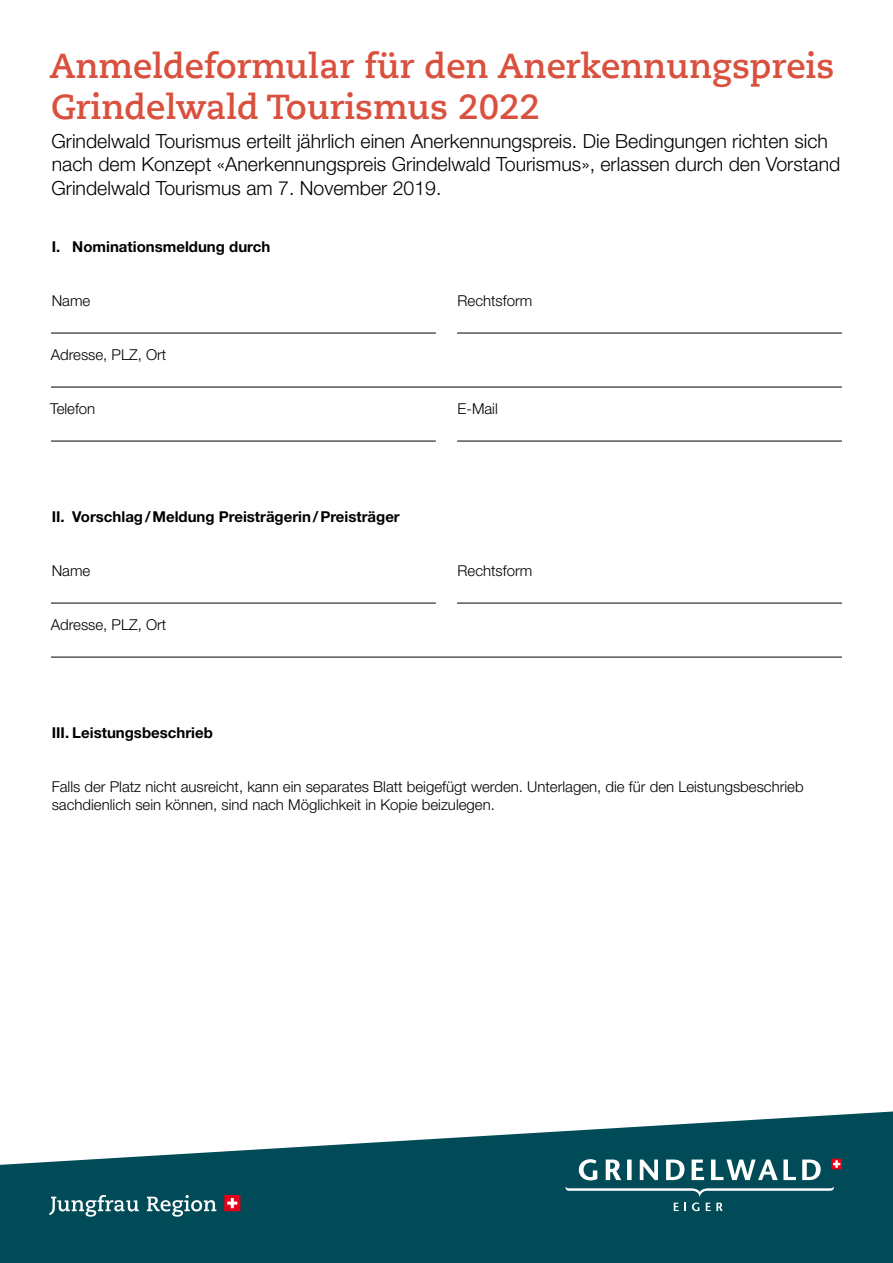
<style>
.page{position:relative;width:893px;height:1263px;background:#fff}
.page>*{position:absolute;margin:0;border:0;box-sizing:border-box;transform-origin:0 0}
.t1{font:700 34.5px/41.4px "Caecilia Com 75";color:#d9513e}
.t2{font:300 19.5px/23.4px "Helvetica Neue LT Std";color:#000}
.t3{font:300 15px/18px "Helvetica Neue LT Std";color:#000}
.t4{font:700 15px "Helvetica Neue LT Std";color:#000}
</style>
<div class="page">
<svg style="left:0;top:1111px;width:893px;height:152px;fill:#004b57"></svg>
<svg style="left:224px;top:1195px;width:16px;height:16px"></svg>
<svg style="left:49px;top:1195px;width:167px;height:22px;background:#407881"></svg>
<hr style="left:51px;top:333px;width:385px;height:1px;background:#000">
<hr style="left:51px;top:441px;width:385px;height:1px;background:#000">
<hr style="left:51px;top:387px;width:791px;height:1px;background:#000">
<hr style="left:457px;top:333px;width:385px;height:1px;background:#000">
<hr style="left:457px;top:441px;width:385px;height:1px;background:#000">
<hr style="left:51px;top:603px;width:385px;height:1px;background:#000">
<hr style="left:51px;top:657px;width:791px;height:1px;background:#000">
<hr style="left:457px;top:603px;width:385px;height:1px;background:#000">
<svg style="left:831px;top:1159px;width:11px;height:10px"></svg>
<svg style="left:579px;top:1159px;width:18px;height:21px"></svg>
<svg style="left:627px;top:1159px;width:5px;height:21px"></svg>
<svg style="left:640px;top:1159px;width:18px;height:21px"></svg>
<svg style="left:666px;top:1159px;width:18px;height:21px"></svg>
<svg style="left:692px;top:1159px;width:12px;height:21px"></svg>
<svg style="left:802px;top:1159px;width:19px;height:21px"></svg>
<svg style="left:606px;top:1159px;width:15px;height:21px"></svg>
<svg style="left:711px;top:1159px;width:85px;height:21px"></svg>
<svg style="left:565px;top:1186px;width:269px;height:25px;background:#1e606a"></svg>
<h1 class="t1" style="left:49px;top:44px;width:786px">Anmeldeformular für den Anerkennungspreis<br>Grindelwald Tourismus 2022</h1>
<h2 class="t2" style="left:51px;top:129px;width:790px">Grindelwald Tourismus erteilt jährlich einen Anerkennungspreis. Die Bedingungen richten sich nach dem Konzept «Anerkennungspreis Grindelwald Tourismus», erlassen durch den Vorstand<br>Grindelwald Tourismus am 7. November 2019.</h2>
<p class="t4" style="left:52px;top:237px;width:220px">I. Nominationsmeldung durch</p>
<p class="t3" style="left:52px;top:291px;width:40px">Name</p>
<p class="t3" style="left:458px;top:291px;width:76px">Rechtsform</p>
<p class="t3" style="left:51px;top:345px;width:117px">Adresse, PLZ, Ort</p>
<p class="t3" style="left:50px;top:399px;width:47px">Telefon</p>
<p class="t3" style="left:458px;top:399px;width:42px">E-Mail</p>
<p class="t4" style="left:52px;top:507px;width:349px">II. Vorschlag/Meldung Preisträgerin/Preisträger</p>
<p class="t3" style="left:52px;top:561px;width:40px">Name</p>
<p class="t3" style="left:458px;top:561px;width:76px">Rechtsform</p>
<p class="t3" style="left:51px;top:615px;width:117px">Adresse, PLZ, Ort</p>
<p class="t4" style="left:52px;top:723px;width:163px">III. Leistungsbeschrieb</p>
<p class="t3" style="left:52px;top:777px;width:753px">Falls der Platz nicht ausreicht, kann ein separates Blatt beigefügt werden. Unterlagen, die für den Leistungsbeschrieb sachdienlich sein können, sind nach Möglichkeit in Kopie beizulegen.</p>
</div>
